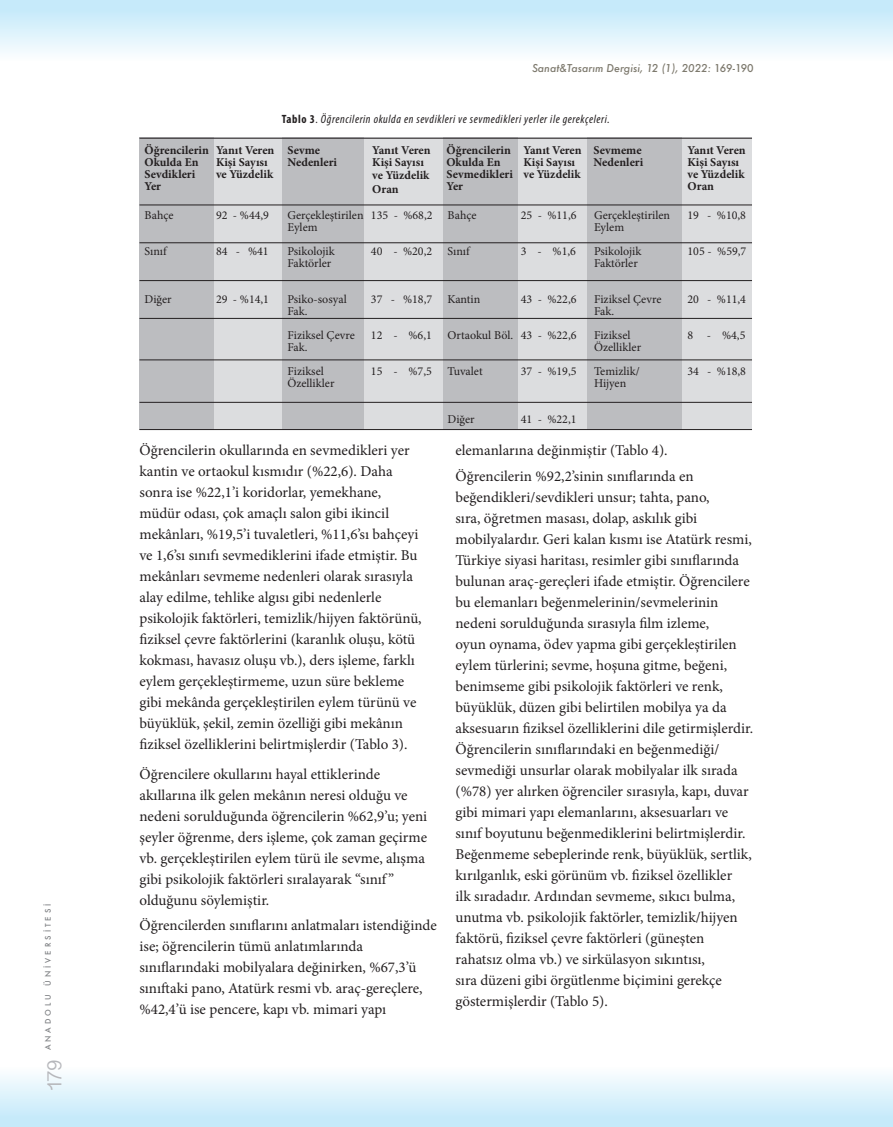
<style>
.page{position:relative;width:893px;height:1127px;background:#fff}
.page>*{position:absolute;margin:0;border:0;box-sizing:border-box;transform-origin:0 0}
.t1{font:18px "Oriya Sangam MN";color:#b6b7bb}
.t2{font:15px/21px "Minion Pro";color:#231f20}
.t3{font:12px/12px "Minion Pro";color:#231f20}
.t4{font:700 12px/12px "Minion Pro";color:#231f20}
.t5{font:italic condensed 12px "Myriad Pro";letter-spacing:.05em;color:#231f20}
.t6{font:italic 500 10.5px "Futura";color:#7d796d}
.t7{font:500 7.5px "Futura";letter-spacing:.4em;color:#808285}
.s1{font-style:normal}
.s2{font-weight:700;font-style:normal}
</style>
<div class="page">
<div style="left:0;top:1045px;width:893px;height:82px;background:linear-gradient(to bottom,#fff,#c3e9fa)"></div>
<div style="left:0;top:0;width:893px;height:81px;background:linear-gradient(to bottom,#c0e8f9,#fff)"></div>
<div style="left:139px;top:138px;width:75px;height:292px;background:#bcbdc0"></div>
<div style="left:214px;top:138px;width:538px;height:292px;background:#dcdddf"></div>
<div style="left:283px;top:138px;width:81px;height:292px;background:#bcbdc0"></div>
<div style="left:443px;top:138px;width:75px;height:292px;background:#bcbdc0"></div>
<div style="left:587px;top:138px;width:95px;height:292px;background:#bcbdc0"></div>
<hr style="left:139px;top:138px;width:613px;height:1px;background:#231f20">
<hr style="left:139px;top:205px;width:613px;height:1px;background:#231f20">
<hr style="left:139px;top:242px;width:613px;height:1px;background:#231f20">
<hr style="left:139px;top:280px;width:613px;height:1px;background:#231f20">
<hr style="left:139px;top:318px;width:613px;height:1px;background:#231f20">
<hr style="left:139px;top:359px;width:613px;height:1px;background:#231f20">
<hr style="left:139px;top:402px;width:613px;height:1px;background:#231f20">
<hr style="left:139px;top:429px;width:613px;height:1px;background:#231f20">
<p class="t7" style="left:43px;top:1050px;width:148px;rotate:-90deg">ANADOLU ÜNİVERSİTESİ</p>
<p class="t1" style="left:42px;top:1092px;width:35px;rotate:-90deg">179</p>
<p class="t6" style="left:532px;top:61px;width:223px">Sanat&amp;Tasarım Dergisi, 12 (1), 2022: <span class="s1">169-190</span></p>
<p class="t5" style="left:282px;top:112px;width:329px"><span class="s2">Tablo 3</span><span class="s1">.</span> Öğrencilerin okulda en sevdikleri ve sevmedikleri yerler ile gerekçeleri.</p>
<p class="t4" style="left:145px;top:144px;width:66px">Öğrencilerin<br>Okulda En<br>Sevdikleri<br>Yer</p>
<p class="t3" style="left:145px;top:209px;width:31px">Bahçe</p>
<p class="t3" style="left:145px;top:245px;width:24px">Sınıf</p>
<p class="t4" style="left:216px;top:144px;width:60px">Yanıt Veren<br>Kişi Sayısı ve Yüzdelik</p>
<p class="t4" style="left:287px;top:144px;width:51px">Sevme<br>Nedenleri</p>
<p class="t4" style="left:446px;top:144px;width:68px">Öğrencilerin<br>Okulda En<br>Sevmedikleri<br>Yer</p>
<p class="t4" style="left:523px;top:144px;width:60px">Yanıt Veren<br>Kişi Sayısı ve Yüzdelik</p>
<p class="t4" style="left:594px;top:144px;width:51px">Sevmeme<br>Nedenleri</p>
<p class="t4" style="left:372px;top:144px;width:60px">Yanıt Veren<br>Kişi Sayısı</p>
<p class="t4" style="left:372px;top:169px;width:59px;line-height:13.5px">ve Yüzdelik<br>Oran</p>
<p class="t3" style="left:287px;top:209px;width:78px">Gerçekleştirilen<br>Eylem</p>
<p class="t3" style="left:287px;top:245px;width:49px">Psikolojik<br>Faktörler</p>
<p class="t3" style="left:287px;top:293px;width:61px">Psiko-sosyal<br>Fak.</p>
<p class="t3" style="left:287px;top:329px;width:69px">Fiziksel Çevre<br>Fak.</p>
<p class="t3" style="left:287px;top:365px;width:49px">Fiziksel<br>Özellikler</p>
<p class="t3" style="left:447px;top:209px;width:31px">Bahçe</p>
<p class="t3" style="left:447px;top:245px;width:24px">Sınıf</p>
<p class="t3" style="left:594px;top:209px;width:78px">Gerçekleştirilen<br>Eylem</p>
<p class="t3" style="left:594px;top:245px;width:49px">Psikolojik<br>Faktörler</p>
<p class="t3" style="left:594px;top:293px;width:69px">Fiziksel Çevre<br>Fak.</p>
<p class="t3" style="left:594px;top:329px;width:49px">Fiziksel<br>Özellikler</p>
<p class="t3" style="left:594px;top:365px;width:47px">Temizlik/<br>Hijyen</p>
<p class="t3" style="left:216px;top:209px;width:55px">92 - %44,9</p>
<p class="t3" style="left:216px;top:245px;width:54px">84 - %41</p>
<p class="t3" style="left:216px;top:293px;width:55px">29 - %14,1</p>
<p class="t3" style="left:371px;top:209px;width:63px">135 - %68,2</p>
<p class="t3" style="left:371px;top:245px;width:63px">40 - %20,2</p>
<p class="t3" style="left:371px;top:293px;width:63px">37 - %18,7</p>
<p class="t3" style="left:371px;top:329px;width:62px">12 - %6,1</p>
<p class="t3" style="left:371px;top:365px;width:62px">15 - %7,5</p>
<p class="t3" style="left:521px;top:209px;width:57px">25 - %11,6</p>
<p class="t3" style="left:521px;top:245px;width:57px">3 - %1,6</p>
<p class="t3" style="left:521px;top:293px;width:57px">43 - %22,6</p>
<p class="t3" style="left:521px;top:329px;width:57px">43 - %22,6</p>
<p class="t3" style="left:521px;top:365px;width:57px">37 - %19,5</p>
<p class="t3" style="left:521px;top:413px;width:57px">41 - %22,1</p>
<p class="t3" style="left:145px;top:293px;width:29px">Diğer</p>
<p class="t3" style="left:447px;top:293px;width:34px">Kantin</p>
<p class="t3" style="left:447px;top:329px;width:67px">Ortaokul Böl.</p>
<p class="t3" style="left:447px;top:365px;width:37px">Tuvalet</p>
<p class="t3" style="left:447px;top:413px;width:29px">Diğer</p>
<p class="t4" style="left:688px;top:144px;width:60px">Yanıt Veren<br>Kişi Sayısı ve Yüzdelik<br>Oran</p>
<p class="t3" style="left:687px;top:209px;width:60px">19 - %10,8</p>
<p class="t3" style="left:687px;top:245px;width:60px">105 - %59,7</p>
<p class="t3" style="left:687px;top:293px;width:60px">20 - %11,4</p>
<p class="t3" style="left:687px;top:329px;width:59px">8 - %4,5</p>
<p class="t3" style="left:687px;top:365px;width:60px">34 - %18,8</p>
<p class="t2" style="left:139px;top:440px;width:284px">Öğrencilerin okullarında en sevmedikleri yer kantin ve ortaokul kısmıdır (%22,6). Daha sonra ise %22,1’i koridorlar, yemekhane, müdür odası, çok amaçlı salon gibi ikincil mekânları, %19,5’i tuvaletleri, %11,6’sı bahçeyi ve 1,6’sı sınıfı sevmediklerini ifade etmiştir. Bu mekânları sevmeme nedenleri olarak sırasıyla alay edilme, tehlike algısı gibi nedenlerle psikolojik faktörleri, temizlik/hijyen faktörünü, fiziksel çevre faktörlerini (karanlık oluşu, kötü kokması, havasız oluşu vb.), ders işleme, farklı eylem gerçekleştirmeme, uzun süre bekleme gibi mekânda gerçekleştirilen eylem türünü ve büyüklük, şekil, zemin özelliği gibi mekânın fiziksel özelliklerini belirtmişlerdir (Tablo 3).</p>
<p class="t2" style="left:139px;top:764px;width:289px">Öğrencilere okullarını hayal ettiklerinde akıllarına ilk gelen mekânın neresi olduğu ve nedeni sorulduğunda öğrencilerin %62,9’u; yeni şeyler öğrenme, ders işleme, çok zaman geçirme vb. gerçekleştirilen eylem türü ile sevme, alışma gibi psikolojik faktörleri sıralayarak “sınıf ” olduğunu söylemiştir.</p>
<p class="t2" style="left:139px;top:915px;width:299px">Öğrencilerden sınıflarını anlatmaları istendiğinde ise; öğrencilerin tümü anlatımlarında sınıflarındaki mobilyalara değinirken, %67,3’ü sınıftaki pano, Atatürk resmi vb. araç-gereçlere, %42,4’ü ise pencere, kapı vb. mimari yapı</p>
<p class="t2" style="left:455px;top:438px;width:240px;line-height:25.2px">elemanlarına değinmiştir (Tablo 4).<br>Öğrencilerin %92,2’sinin sınıflarında en</p>
<p class="t2" style="left:455px;top:486px;width:299px">beğendikleri/sevdikleri unsur; tahta, pano,<br>sıra, öğretmen masası, dolap, askılık gibi mobilyalardır. Geri kalan kısmı ise Atatürk resmi, Türkiye siyasi haritası, resimler gibi sınıflarında bulunan araç-gereçleri ifade etmiştir. Öğrencilere bu elemanları beğenmelerinin/sevmelerinin nedeni sorulduğunda sırasıyla film izleme,<br>oyun oynama, ödev yapma gibi gerçekleştirilen eylem türlerini; sevme, hoşuna gitme, beğeni, benimseme gibi psikolojik faktörleri ve renk, büyüklük, düzen gibi belirtilen mobilya ya da aksesuarın fiziksel özelliklerini dile getirmişlerdir.<br>Öğrencilerin sınıflarındaki en beğenmediği/ sevmediği unsurlar olarak mobilyalar ilk sırada (%78) yer alırken öğrenciler sırasıyla, kapı, duvar gibi mimari yapı elemanlarını, aksesuarları ve sınıf boyutunu beğenmediklerini belirtmişlerdir.<br>Beğenmeme sebeplerinde renk, büyüklük, sertlik, kırılganlık, eski görünüm vb. fiziksel özellikler<br>ilk sıradadır. Ardından sevmeme, sıkıcı bulma, unutma vb. psikolojik faktörler, temizlik/hijyen faktörü, fiziksel çevre faktörleri (güneşten rahatsız olma vb.) ve sirkülasyon sıkıntısı,<br>sıra düzeni gibi örgütlenme biçimini gerekçe göstermişlerdir (Tablo 5).</p>
</div>
